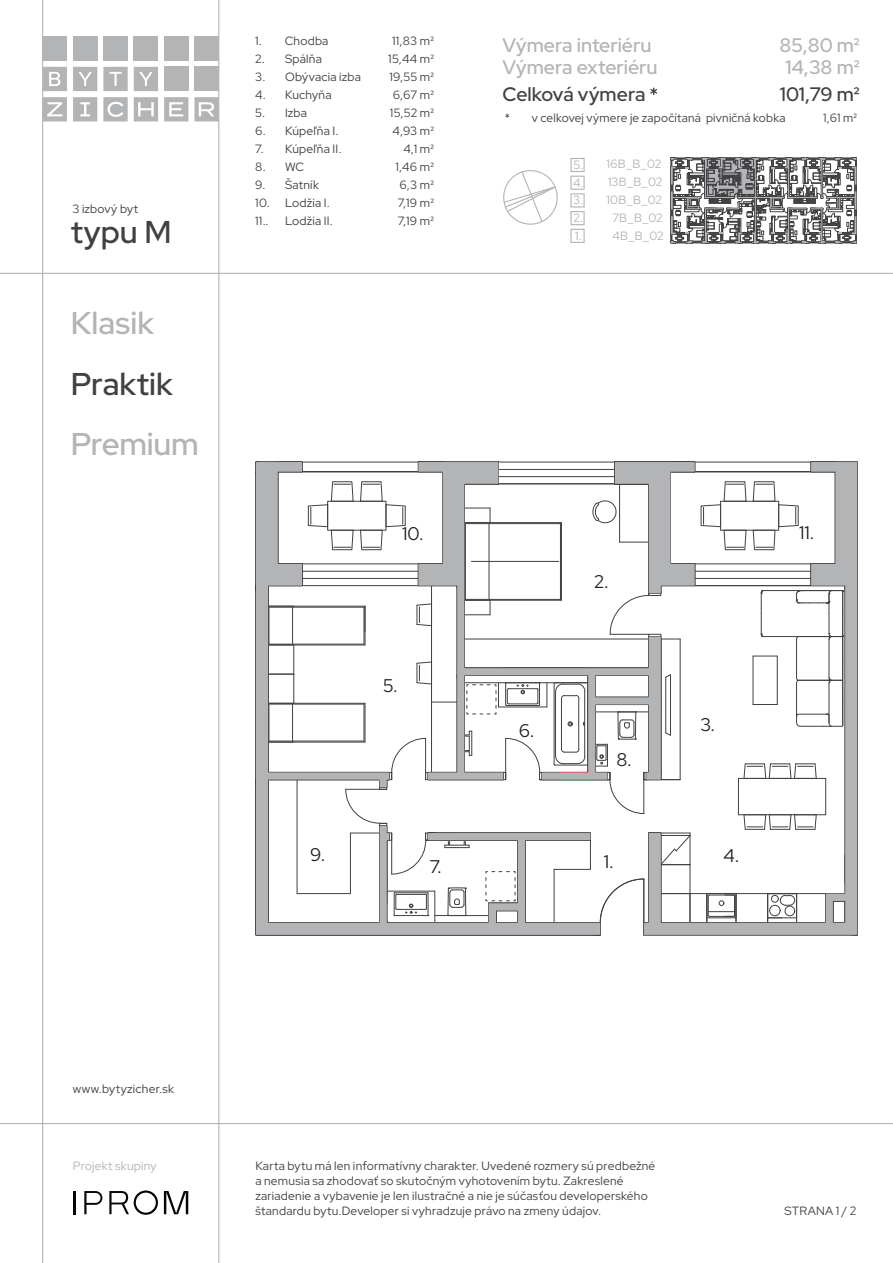
<style>
.page{position:relative;width:893px;height:1263px;background:#fff}
.page>*{position:absolute;margin:0;border:0;box-sizing:border-box;transform-origin:0 0}
.t1{font:600 31.5px "Red Hat Display";letter-spacing:-.005em;color:#b2b4b5}
.t2{font:600 31.5px "Red Hat Display";color:#414042}
.t3{font:28.2px "Red Hat Display";color:#fff}
.t4{font:600 19.5px "Red Hat Display";color:#b2b4b5}
.t5{font:600 19.5px "Red Hat Display";color:#414042}
.t6{font:18.3px "Red Hat Display";color:#231f20}
.t7{font:12px/15px "Red Hat Display";letter-spacing:.02em;color:#414042}
.t8{font:12px/17.7px "Red Hat Display";letter-spacing:.02em;color:#b2b4b5}
</style>
<div class="page">
<svg style="left:570px;top:158px;width:15px;height:85px"></svg>
<hr style="left:73px;top:1191px;width:2px;height:23px;background:#050504">
<svg style="left:84px;top:1191px;width:18px;height:23px"></svg>
<svg style="left:109px;top:1190px;width:49px;height:25px"></svg>
<svg style="left:164px;top:1191px;width:24px;height:23px"></svg>
<svg style="left:43px;top:97px;width:24px;height:24px"></svg>
<svg style="left:103px;top:97px;width:25px;height:24px"></svg>
<svg style="left:134px;top:97px;width:24px;height:24px"></svg>
<svg style="left:164px;top:97px;width:24px;height:24px"></svg>
<svg style="left:194px;top:97px;width:24px;height:24px"></svg>
<svg style="left:73px;top:97px;width:24px;height:24px"></svg>
<svg style="left:43px;top:67px;width:24px;height:24px"></svg>
<svg style="left:73px;top:67px;width:24px;height:24px"></svg>
<svg style="left:103px;top:67px;width:25px;height:24px"></svg>
<svg style="left:134px;top:67px;width:24px;height:24px"></svg>
<div style="left:164px;top:67px;width:24px;height:24px;background:#b2b4b5"></div>
<div style="left:194px;top:67px;width:25px;height:24px;background:#b2b4b5"></div>
<div style="left:43px;top:36px;width:24px;height:25px;background:#b2b4b5"></div>
<div style="left:73px;top:36px;width:24px;height:25px;background:#b2b4b5"></div>
<div style="left:103px;top:36px;width:25px;height:25px;background:#b2b4b5"></div>
<div style="left:134px;top:36px;width:24px;height:25px;background:#b2b4b5"></div>
<div style="left:164px;top:36px;width:24px;height:25px;background:#b2b4b5"></div>
<div style="left:194px;top:36px;width:25px;height:25px;background:#b2b4b5"></div>
<hr style="left:42px;top:0;width:1px;height:1263px;background:#b2b4b5">
<hr style="left:218px;top:0;width:1px;height:1263px;background:#b2b4b5">
<hr style="left:0;top:273px;width:893px;height:1px;background:#b2b4b5">
<hr style="left:0;top:1123px;width:893px;height:1px;background:#b2b4b5">
<svg style="left:255px;top:462px;width:603px;height:474px"></svg>
<svg style="left:644px;top:462px;width:213px;height:473px"></svg>
<svg style="left:670px;top:158px;width:187px;height:86px"></svg>
<svg style="left:650px;top:88px;width:7px;height:7px"></svg>
<svg style="left:503px;top:170px;width:55px;height:55px"></svg>
<p class="t7" style="left:72px;top:201px;width:67px">3 izbový byt</p>
<h1 class="t2" style="left:71px;top:211px;width:102px">typu M</h1>
<h1 class="t1" style="left:71px;top:302px;width:85px">Klasik</h1>
<h1 class="t2" style="left:71px;top:363px;width:103px">Praktik</h1>
<h1 class="t1" style="left:71px;top:423px;width:130px">Premium</h1>
<p class="t7" style="left:255px;top:33px;width:75px">1. Chodba</p>
<p class="t7" style="left:392px;top:33px;width:43px">11,83 m²</p>
<p class="t7" style="left:255px;top:51px;width:68px">2. Spálňa</p>
<p class="t7" style="left:388px;top:51px;width:47px">15,44 m²</p>
<p class="t7" style="left:255px;top:69px;width:107px">3. Obývacia izba</p>
<p class="t7" style="left:389px;top:69px;width:46px">19,55 m²</p>
<p class="t7" style="left:255px;top:87px;width:78px">4. Kuchyňa</p>
<p class="t7" style="left:393px;top:87px;width:43px">6,67 m²</p>
<p class="t7" style="left:255px;top:105px;width:53px">5. Izba</p>
<p class="t7" style="left:390px;top:105px;width:45px">15,52 m²</p>
<p class="t7" style="left:255px;top:123px;width:85px">6. Kúpeľňa I.</p>
<p class="t7" style="left:393px;top:123px;width:43px">4,93 m²</p>
<p class="t7" style="left:255px;top:141px;width:88px">7. Kúpeľňa II.</p>
<p class="t7" style="left:403px;top:141px;width:32px">4,1 m²</p>
<p class="t7" style="left:255px;top:159px;width:51px">8. WC</p>
<p class="t7" style="left:395px;top:159px;width:40px">1,46 m²</p>
<p class="t7" style="left:255px;top:177px;width:65px">9. Šatník</p>
<p class="t7" style="left:399px;top:177px;width:36px">6,3 m²</p>
<p class="t7" style="left:255px;top:195px;width:76px">10. Lodžia I.</p>
<p class="t7" style="left:398px;top:195px;width:38px">7,19 m²</p>
<p class="t7" style="left:255px;top:213px;width:15px">11..</p>
<p class="t7" style="left:285px;top:213px;width:49px">Lodžia II.</p>
<p class="t7" style="left:398px;top:213px;width:38px">7,19 m²</p>
<p class="t8" style="left:574px;top:209px;width:11px">2.<br>1.</p>
<h3 class="t4" style="left:502px;top:32px;width:150px">Výmera interiéru</h3>
<h3 class="t4" style="left:779px;top:32px;width:82px">85,80 m²</h3>
<h3 class="t4" style="left:502px;top:54px;width:156px">Výmera exteriéru</h3>
<h3 class="t4" style="left:785px;top:54px;width:76px">14,38 m²</h3>
<h3 class="t5" style="left:502px;top:81px;width:144px">Celková výmera</h3>
<h3 class="t5" style="left:780px;top:81px;width:82px">101,79 m²</h3>
<p class="t7" style="left:505px;top:111px;width:282px">* v celkovej výmere je započítaná pivničná kobka</p>
<p class="t7" style="left:823px;top:111px;width:35px">1,61 m²</p>
<p class="t8" style="left:606px;top:155px;width:57px;text-align:justify">16B_B_02<br>13B_B_02<br>10B_B_02</p>
<p class="t8" style="left:573px;top:156px;width:12px;text-align:justify">5.<br>4.<br>3.</p>
<p class="t8" style="left:612px;top:209px;width:53px">7B_B_02<br>4B_B_02</p>
<h3 class="t6" style="left:402px;top:521px;width:23px">10.</h3>
<h3 class="t6" style="left:799px;top:520px;width:17px">11.</h3>
<h3 class="t6" style="left:383px;top:674px;width:16px">5.</h3>
<h3 class="t6" style="left:310px;top:843px;width:17px">9.</h3>
<h3 class="t6" style="left:430px;top:854px;width:14px">7.</h3>
<h2 class="t3" style="left:508px;top:701px;width:26px">!&amp;</h2>
<h3 class="t6" style="left:519px;top:718px;width:17px">6.</h3>
<h3 class="t6" style="left:594px;top:569px;width:16px">2.</h3>
<h2 class="t3" style="left:619px;top:731px;width:13px">!'</h2>
<h3 class="t6" style="left:616px;top:747px;width:17px">8.</h3>
<h3 class="t6" style="left:604px;top:849px;width:11px">1.</h3>
<h3 class="t6" style="left:700px;top:712px;width:16px">3.</h3>
<h3 class="t6" style="left:724px;top:844px;width:17px">4.</h3>
<p class="t7" style="left:73px;top:1081px;width:103px">www.bytyzicher.sk</p>
<p class="t8" style="left:73px;top:1157px;width:85px">Projekt skupiny</p>
<p class="t7" style="left:255px;top:1158px;width:402px">Karta bytu má len informatívny charakter. Uvedené rozmery sú predbežné a nemusia sa zhodovať so skutočným vyhotovením bytu. Zakreslené zariadenie a vybavenie je len ilustračné a nie je súčasťou developerského štandardu bytu.Developer si vyhradzuje právo na zmeny údajov.</p>
<p class="t7" style="left:784px;top:1203px;width:74px">STRANA 1 / 2</p>
</div>
